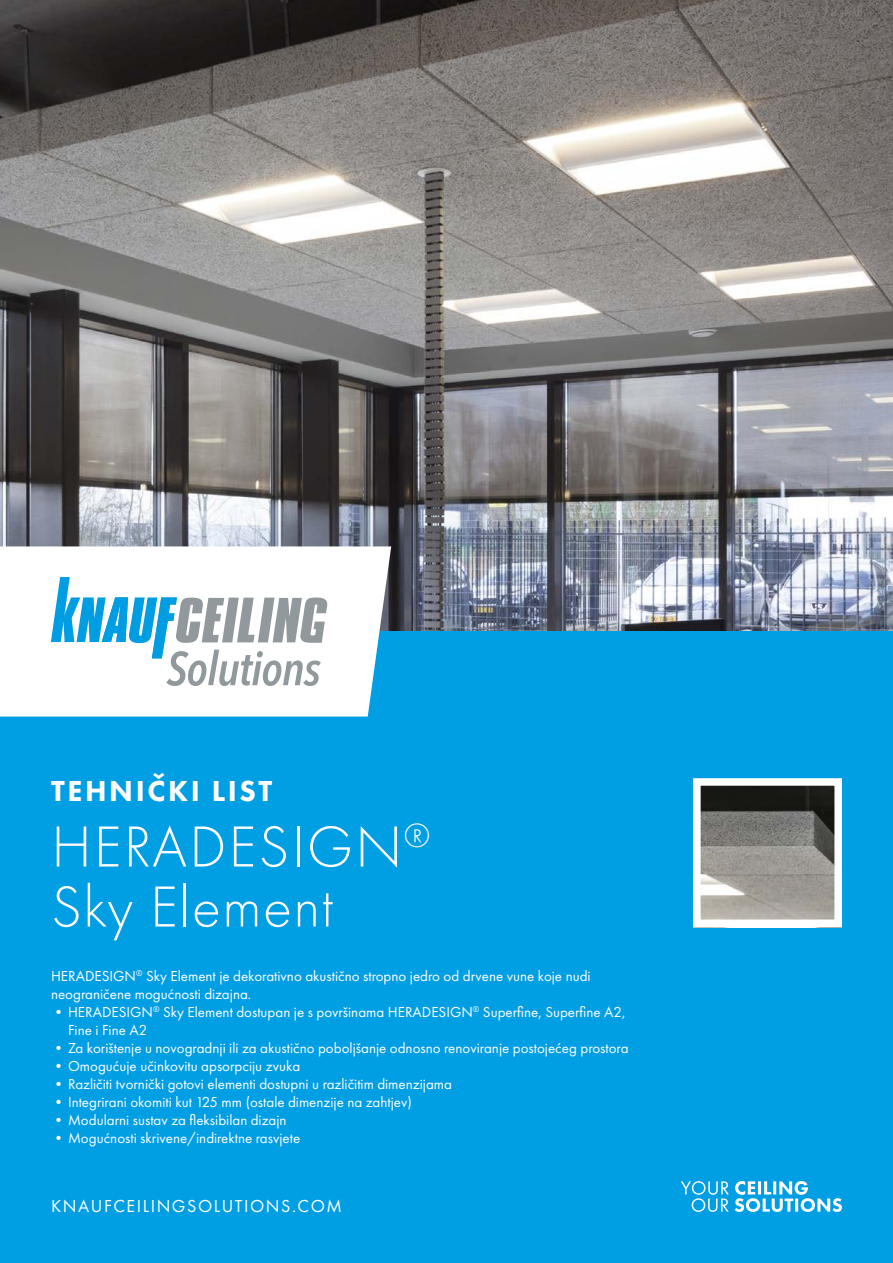
<style>
.page{position:relative;width:893px;height:1263px;background:#fff}
.page>*{position:absolute;margin:0;border:0;box-sizing:border-box;transform-origin:0 0}
.t1{font:300 60px "Futura PT";letter-spacing:.025em;color:#fff}
.t2{font:800 30px "Futura PT";letter-spacing:.085em;color:#fff}
.t3{font:18px "Futura PT";letter-spacing:.085em;color:#fff}
.t4{font:15px/18px "Futura PT";color:#fff}
</style>
<div class="page">
<img style="left:0;top:0;width:893px;height:631px">
<div style="left:0;top:631px;width:893px;height:632px;background:#009ee3"></div>
<svg style="left:0;top:546px;width:391px;height:170px"></svg>
<svg style="left:51px;top:577px;width:276px;height:109px"></svg>
<img style="left:702px;top:787px;width:131px;height:131px">
<div style="left:693px;top:778px;width:149px;height:149px;border:8px solid #fff"></div>
<svg style="left:681px;top:1181px;width:161px;height:31px"></svg>
<p class="t2" style="left:51px;top:772px;width:223px">TEHNIČKI LIST</p>
<p class="t1" style="left:51px;top:812px;width:380px">HERADESIGN<sup>®</sup></p>
<p class="t1" style="left:51px;top:872px;width:284px">Sky Element</p>
<p class="t4" style="left:51px;top:967px;width:541px">HERADESIGN<sup>®</sup> Sky Element je dekorativno akustično stropno jedro od drvene vune koje nudi neograničene mogućnosti dizajna.</p>
<p class="t4" style="left:68px;top:1003px;width:559px;text-indent:-17px">•HERADESIGN<sup>®</sup> Sky Element dostupan je s površinama HERADESIGN<sup>®</sup> Superfine, Superfine A2,<br>Fine i Fine A2</p>
<p class="t4" style="left:51px;top:1039px;width:579px">•Za korištenje u novogradnji ili za akustično poboljšanje odnosno renoviranje postojećeg prostora</p>
<p class="t4" style="left:51px;top:1057px;width:251px">•Omogućuje učinkovitu apsorpciju zvuka</p>
<p class="t4" style="left:51px;top:1075px;width:402px">•Različiti tvornički gotovi elementi dostupni u različitim dimenzijama</p>
<p class="t4" style="left:51px;top:1093px;width:362px">•Integrirani okomiti kut 125 mm (ostale dimenzije na zahtjev)</p>
<p class="t4" style="left:51px;top:1111px;width:237px">•Modularni sustav za fleksibilan dizajn</p>
<p class="t4" style="left:51px;top:1129px;width:251px">•Mogućnosti skrivene/indirektne rasvjete</p>
<p class="t3" style="left:51px;top:1195px;width:292px">KNAUFCEILINGSOLUTIONS.COM</p>
</div>
